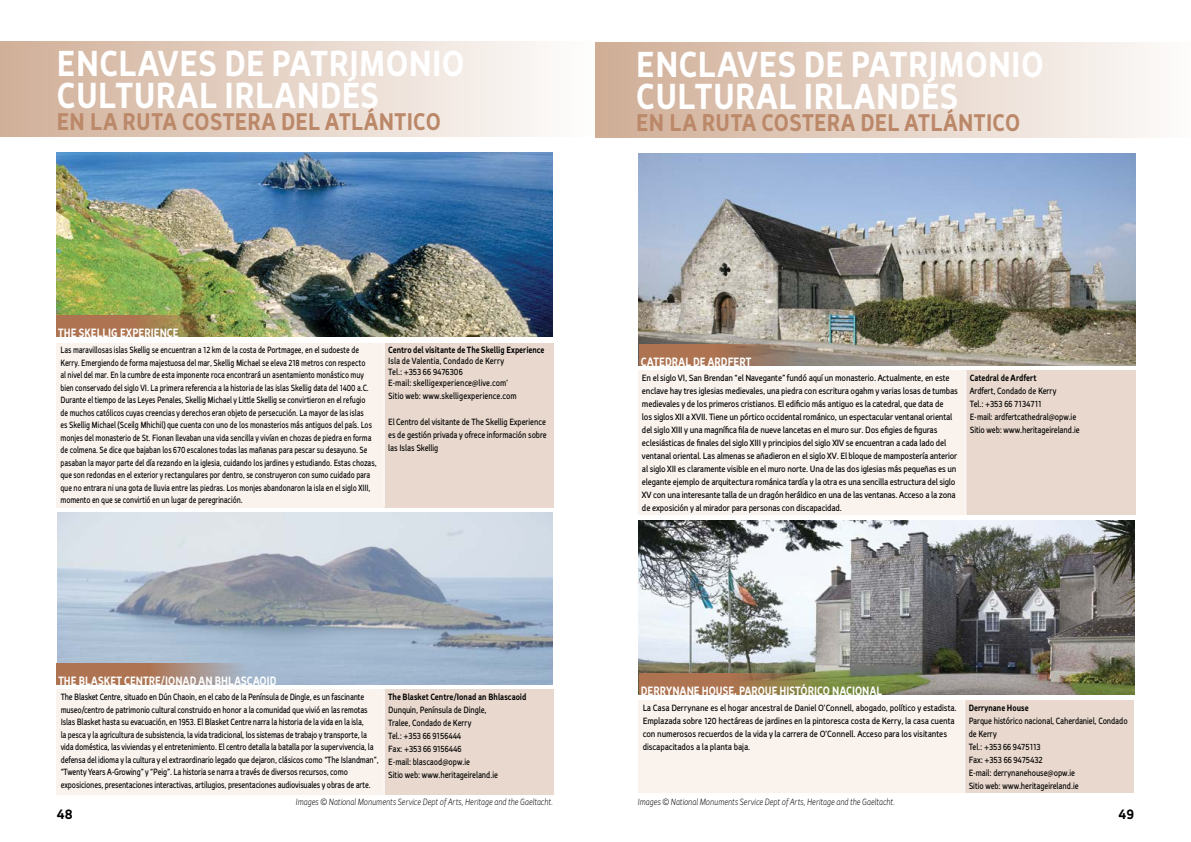
<style>
.page{position:relative;width:1191px;height:842px;background:#fff}
.page>*{position:absolute;margin:0;border:0;box-sizing:border-box;transform-origin:0 0}
.t1{font:700 36px/32px "Orga";letter-spacing:.015em;color:#fff;scale:.9 1}
.t2{font:700 24px "Orga";letter-spacing:.03em;color:#bb8869;scale:.9 1}
.t3{font:700 14px "Orga";color:#000}
.t4{font:700 12px "Orga";letter-spacing:.01em;color:#fff;scale:.85 1}
.t5{font:500 9px/13px "Orga";letter-spacing:-.015em;color:#000;scale:.95 1}
.t6{font:500 9px/12.5px "Orga";letter-spacing:-.015em;color:#000;scale:.85 1}
.t7{font:500 9px/12.5px "Orga";letter-spacing:-.015em;color:#000;scale:.88 1}
.t8{font:500 9px/13px "Orga";letter-spacing:-.015em;color:#000;scale:.9 1}
.t9{font:italic 300 9px "Orga";color:#000;scale:.9 1}
.t10{font:500 9px/10.8px "Orga";letter-spacing:.005em;color:#000;scale:.9 1}
.t11{font:700 9px "Orga";color:#000;scale:.9 1}
</style>
<div class="page">
<img style="left:57px;top:153px;width:496px;height:184px">
<img style="left:56px;top:315px;width:248px;height:22px">
<div style="left:57px;top:343px;width:327px;height:164px;background:#f9f2ed"></div>
<div style="left:384px;top:343px;width:170px;height:164px;background:#e8d8cd"></div>
<hr style="left:384px;top:343px;width:1px;height:164px;background:#fff">
<img style="left:57px;top:512px;width:496px;height:172px">
<svg style="left:56px;top:663px;width:298px;height:22px;background:#a89792"></svg>
<div style="left:57px;top:689px;width:327px;height:106px;background:#f9f2ed"></div>
<div style="left:384px;top:689px;width:170px;height:106px;background:#e8d8cd"></div>
<hr style="left:384px;top:689px;width:1px;height:106px;background:#fff">
<img style="left:639px;top:520px;width:495px;height:174px">
<div style="left:638px;top:370px;width:327px;height:145px;background:#f9f2ed"></div>
<div style="left:965px;top:370px;width:170px;height:145px;background:#e8d8cd"></div>
<hr style="left:965px;top:370px;width:1px;height:145px;background:#fff">
<img style="left:639px;top:153px;width:496px;height:213px">
<svg style="left:639px;top:344px;width:248px;height:21px;background:#a2826d"></svg>
<svg style="left:639px;top:674px;width:297px;height:21px;background:#927f4e"></svg>
<div style="left:638px;top:700px;width:326px;height:93px;background:#f9f2ed"></div>
<div style="left:964px;top:700px;width:170px;height:93px;background:#e8d8cd"></div>
<hr style="left:964px;top:700px;width:1px;height:93px;background:#fff">
<div style="left:0;top:41px;width:595px;height:95px;background:linear-gradient(to right,#d0af97,#fefefd)"></div>
<div style="left:595px;top:42px;width:596px;height:95px;background:linear-gradient(to right,#cfad94,#fdfbfb)"></div>
<h1 class="t1" style="left:57px;top:47px;width:454px">ENCLAVES DE PATRIMONIO<br>CULTURAL IRLANDÉS</h1>
<h2 class="t2" style="left:57px;top:107px;width:428px">EN LA RUTA COSTERA DEL ATLÁNTICO</h2>
<h3 class="t4" style="left:58px;top:326px;width:38px">The Skellig</h3>
<h3 class="t4" style="left:120px;top:326px;width:15px">Experience</h3>
<p class="t6" style="left:61px;top:344px;width:373px">Las maravillosas islas Skellig se encuentran a 12 km de la costa de Portmagee, en el sudoeste de Kerry. Emergiendo de forma majestuosa del mar, Skellig Michael se eleva 218 metros con respecto<br>al nivel del mar. En la cumbre de esta imponente roca encontrará un asentamiento monástico muy bien conservado del siglo VI. La primera referencia a la historia de las islas Skellig data del 1400 a.C.<br>Durante el tiempo de las Leyes Penales, Skellig Michael y Little Skellig se convirtieron en el refugio<br>de muchos católicos cuyas creencias y derechos eran objeto de persecución. La mayor de las islas<br>es Skellig Michael (Sceilg Mhichil) que cuenta con uno de los monasterios más antiguos del país. Los monjes del monasterio de St. Fionan llevaban una vida sencilla y vivían en chozas de piedra en forma de colmena. Se dice que bajaban los 670 escalones todas las mañanas para pescar su desayuno. Se pasaban la mayor parte del día rezando en la iglesia, cuidando los jardines y estudiando. Estas chozas, que son redondas en el exterior y rectangulares por dentro, se construyeron con sumo cuidado para que no entrara ni una gota de lluvia entre las piedras. Los monjes abandonaron la isla en el siglo XIII, momento en que se convirtió en un lugar de peregrinación.</p>
<p class="t11" style="left:388px;top:345px;width:175px">Centro del visitante de The Skellig Experience</p>
<p class="t10" style="left:388px;top:355px;width:135px">Isla de Valentia, Condado de Kerry<br>Tel.: +353 66 9476306<br>E-mail: skelligexperience@live.com’</p>
<p class="t10" style="left:388px;top:390px;width:144px">Sitio web: www.skelligexperience.com</p>
<p class="t8" style="left:388px;top:415px;width:178px;text-align:justify">El Centro del visitante de The Skellig Experience es de gestión privada y ofrece información sobre las Islas Skellig</p>
<h3 class="t4" style="left:58px;top:673px;width:40px">The Blasket</h3>
<h3 class="t4" style="left:124px;top:673px;width:15px">Centre</h3>
<h3 class="t4" style="left:161px;top:673px;width:19px">/Ionad</h3>
<h3 class="t4" style="left:199px;top:673px;width:35px">an Bhlascaoid</h3>
<p class="t7" style="left:61px;top:690px;width:363px">The Blasket Centre, situado en Dún Chaoin, en el cabo de la Península de Dingle, es un fascinante museo/centro de patrimonio cultural construido en honor a la comunidad que vivió en las remotas Islas Blasket hasta su evacuación, en 1953. El Blasket Centre narra la historia de la vida en la isla,<br>la pesca y la agricultura de subsistencia, la vida tradicional, los sistemas de trabajo y transporte, la vida doméstica, las viviendas y el entretenimiento. El centro detalla la batalla por la supervivencia, la defensa del idioma y la cultura y el extraordinario legado que dejaron, clásicos como “The Islandman”, “Twenty Years A-Growing” y “Peig”. La historia se narra a través de diversos recursos, como exposiciones, presentaciones interactivas, artilugios, presentaciones audiovisuales y obras de arte.</p>
<p class="t11" style="left:388px;top:691px;width:155px">The Blasket Centre/Ionad an Bhlascaoid</p>
<p class="t8" style="left:388px;top:703px;width:124px">Dunquin, Península de Dingle,<br>Tralee, Condado de Kerry<br>Tel.: +353 66 9156444<br>Fax: +353 66 9156446<br>E-mail: blascaod@opw.ie<br>Sitio web: www.heritageireland.ie</p>
<h1 class="t1" style="left:636px;top:48px;width:454px">ENCLAVES DE PATRIMONIO<br>CULTURAL IRLANDÉS</h1>
<h2 class="t2" style="left:636px;top:108px;width:428px">EN LA RUTA COSTERA DEL ATLÁNTICO</h2>
<h3 class="t4" style="left:641px;top:354px;width:131px">CATEDRAL DE ARDFERT</h3>
<p class="t5" style="left:642px;top:371px;width:334px">En el siglo VI, San Brendan “el Navegante” fundó aquí un monasterio. Actualmente, en este enclave hay tres iglesias medievales, una piedra con escritura ogahm y varias losas de tumbas medievales y de los primeros cristianos. El edificio más antiguo es la catedral, que data de<br>los siglos XII a XVII. Tiene un pórtico occidental románico, un espectacular ventanal oriental del siglo XIII y una magnífica fila de nueve lancetas en el muro sur. Dos efigies de figuras eclesiásticas de finales del siglo XIII y principios del siglo XIV se encuentran a cada lado del ventanal oriental. Las almenas se añadieron en el siglo XV. El bloque de mampostería anterior al siglo XII es claramente visible en el muro norte. Una de las dos iglesias más pequeñas es un elegante ejemplo de arquitectura románica tardía y la otra es una sencilla estructura del siglo XV con una interesante talla de un dragón heráldico en una de las ventanas. Acceso a la zona de exposición y al mirador para personas con discapacidad.</p>
<p class="t11" style="left:969px;top:373px;width:76px">Catedral de Ardfert</p>
<p class="t8" style="left:969px;top:384px;width:124px">Ardfert, Condado de Kerry<br>Tel.: +353 66 7134711<br>E-mail: ardfertcathedral@opw.ie<br>Sitio web: www.heritageireland.ie</p>
<h3 class="t4" style="left:641px;top:684px;width:285px">DERRYNANE HOUSE, PARQUE HISTÓRICO NACIONAL</h3>
<p class="t5" style="left:642px;top:701px;width:332px">La Casa Derrynane es el hogar ancestral de Daniel O’Connell, abogado, político y estadista.<br>Emplazada sobre 120 hectáreas de jardines en la pintoresca costa de Kerry, la casa cuenta con numerosos recuerdos de la vida y la carrera de O’Connell. Acceso para los visitantes discapacitados a la planta baja.</p>
<p class="t11" style="left:968px;top:702px;width:68px">Derrynane House</p>
<p class="t8" style="left:968px;top:714px;width:178px">Parque histórico nacional, Caherdaniel, Condado de Kerry<br>Tel.: +353 66 9475113<br>Fax: +353 66 9475432<br>E-mail: derrynanehouse@opw.ie<br>Sitio web: www.heritageireland.ie</p>
<p class="t9" style="left:296px;top:796px;width:287px">Images © National Monuments Service Dept of Arts, Heritage and the Gaeltacht.</p>
<p class="t9" style="left:638px;top:796px;width:287px">Images © National Monuments Service Dept of Arts, Heritage and the Gaeltacht.</p>
<h3 class="t3" style="left:57px;top:806px;width:17px">48</h3>
<h3 class="t3" style="left:1118px;top:806px;width:17px">49</h3>
</div>
